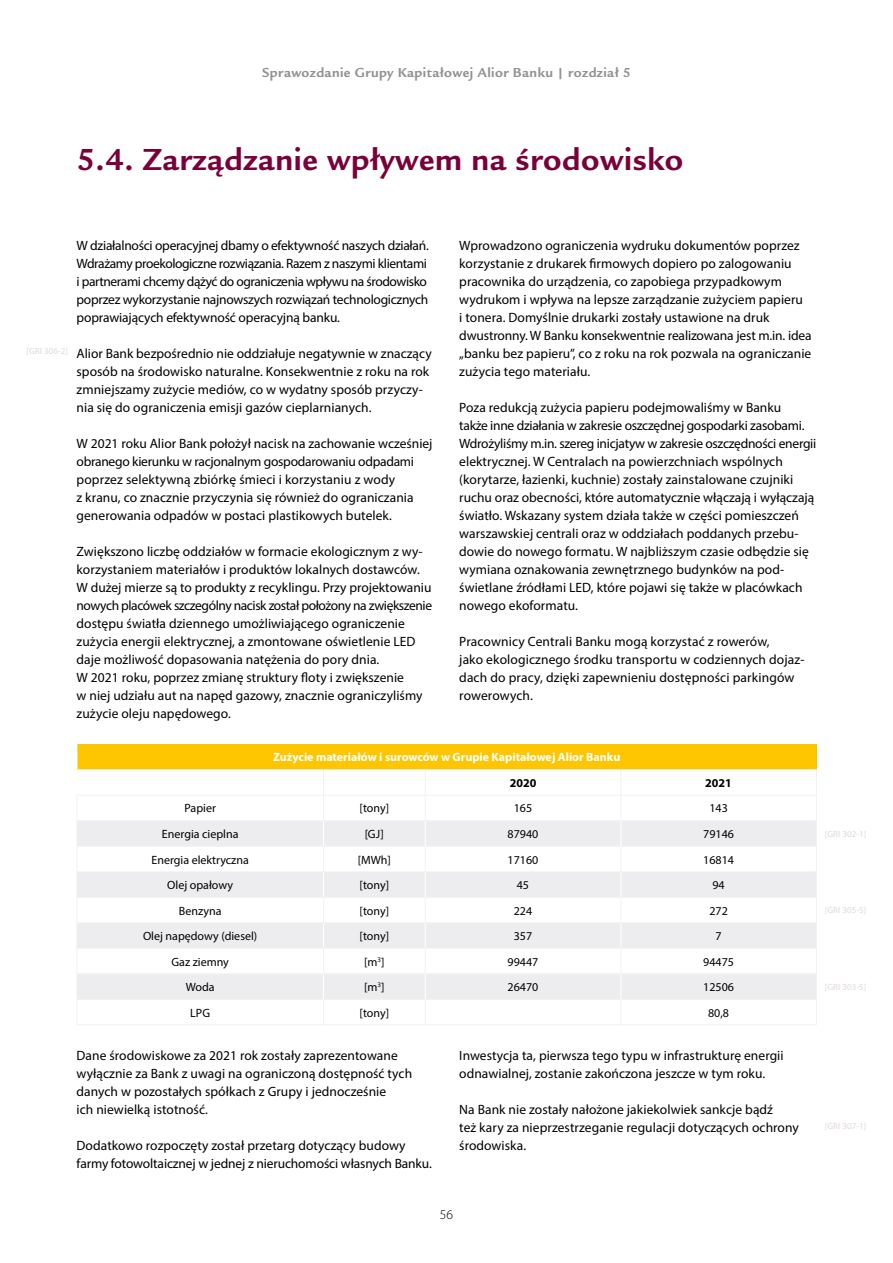
<style>
.page{position:relative;width:893px;height:1263px;background:#fff}
.page>*{position:absolute;margin:0;border:0;box-sizing:border-box;transform-origin:0 0}
.t1{font:700 31.5px "Legacy Sans EFCEOP";letter-spacing:.02em;color:#7a003a}
.t2{font:13.5px/18px "Myriad Pro";letter-spacing:.005em;color:#000}
.t3{font:13.5px/18px "Myriad Pro";letter-spacing:-.02em;color:#000}
.t4{font:700 13.5px "Legacy Sans EFCEOP";letter-spacing:.03em;color:#929292}
.t5{font:300 13.5px "Myriad Pro";color:#000}
.t6{font:12px "Myriad Pro";color:#000}
.t7{font:700 12px "Myriad Pro";color:#fff}
.t8{font:700 12px "Myriad Pro";color:#000}
.t9{font:9px "Myriad Pro";letter-spacing:.005em;color:#e0d9d5}
</style>
<div class="page">
<div style="left:77px;top:744px;width:739px;height:26px;background:#fdc600"></div>
<svg style="left:78px;top:821px;width:738px;height:178px;fill:#ededf0"></svg>
<svg style="left:77px;top:744px;width:1px;height:25px"></svg>
<hr style="left:77px;top:795px;width:247px;height:1px;background:#f4f2f0">
<hr style="left:324px;top:795px;width:101px;height:1px;background:#f4f2f0">
<hr style="left:425px;top:795px;width:196px;height:1px;background:#f4f2f0">
<hr style="left:621px;top:795px;width:196px;height:1px;background:#f4f2f0">
<hr style="left:77px;top:820px;width:247px;height:1px;background:#f4f2f0">
<hr style="left:324px;top:820px;width:101px;height:1px;background:#f4f2f0">
<hr style="left:425px;top:820px;width:196px;height:1px;background:#f4f2f0">
<hr style="left:621px;top:820px;width:196px;height:1px;background:#f4f2f0">
<hr style="left:77px;top:846px;width:247px;height:1px;background:#f4f2f0">
<hr style="left:324px;top:846px;width:101px;height:1px;background:#f4f2f0">
<hr style="left:425px;top:846px;width:196px;height:1px;background:#f4f2f0">
<hr style="left:621px;top:846px;width:196px;height:1px;background:#f4f2f0">
<hr style="left:77px;top:871px;width:247px;height:1px;background:#f4f2f0">
<hr style="left:324px;top:871px;width:101px;height:1px;background:#f4f2f0">
<hr style="left:425px;top:871px;width:196px;height:1px;background:#f4f2f0">
<hr style="left:621px;top:871px;width:196px;height:1px;background:#f4f2f0">
<hr style="left:77px;top:897px;width:247px;height:1px;background:#f4f2f0">
<hr style="left:324px;top:897px;width:101px;height:1px;background:#f4f2f0">
<hr style="left:425px;top:897px;width:196px;height:1px;background:#f4f2f0">
<hr style="left:621px;top:897px;width:196px;height:1px;background:#f4f2f0">
<hr style="left:77px;top:922px;width:247px;height:1px;background:#f4f2f0">
<hr style="left:324px;top:922px;width:101px;height:1px;background:#f4f2f0">
<hr style="left:425px;top:922px;width:196px;height:1px;background:#f4f2f0">
<hr style="left:621px;top:922px;width:196px;height:1px;background:#f4f2f0">
<hr style="left:77px;top:948px;width:247px;height:1px;background:#f4f2f0">
<hr style="left:324px;top:948px;width:101px;height:1px;background:#f4f2f0">
<hr style="left:425px;top:948px;width:196px;height:1px;background:#f4f2f0">
<hr style="left:621px;top:948px;width:196px;height:1px;background:#f4f2f0">
<hr style="left:77px;top:973px;width:247px;height:1px;background:#f4f2f0">
<hr style="left:324px;top:973px;width:101px;height:1px;background:#f4f2f0">
<hr style="left:425px;top:973px;width:196px;height:1px;background:#f4f2f0">
<hr style="left:621px;top:973px;width:196px;height:1px;background:#f4f2f0">
<hr style="left:77px;top:999px;width:247px;height:1px;background:#f4f2f0">
<hr style="left:324px;top:999px;width:101px;height:1px;background:#f4f2f0">
<hr style="left:425px;top:999px;width:196px;height:1px;background:#f4f2f0">
<hr style="left:621px;top:999px;width:196px;height:1px;background:#f4f2f0">
<hr style="left:77px;top:1024px;width:247px;height:1px;background:#f4f2f0">
<hr style="left:324px;top:1024px;width:101px;height:1px;background:#f4f2f0">
<hr style="left:425px;top:1024px;width:196px;height:1px;background:#f4f2f0">
<hr style="left:621px;top:1024px;width:196px;height:1px;background:#f4f2f0">
<hr style="left:77px;top:769px;width:247px;height:1px;background:#f4f2f0">
<hr style="left:324px;top:769px;width:101px;height:1px;background:#f4f2f0">
<hr style="left:425px;top:769px;width:196px;height:1px;background:#f4f2f0">
<hr style="left:621px;top:769px;width:196px;height:1px;background:#f4f2f0">
<svg style="left:77px;top:821px;width:1px;height:178px"></svg>
<svg style="left:816px;top:770px;width:1px;height:254px"></svg>
<svg style="left:323px;top:770px;width:1px;height:254px"></svg>
<svg style="left:425px;top:770px;width:1px;height:254px"></svg>
<svg style="left:620px;top:770px;width:1px;height:229px"></svg>
<p class="t4" style="left:262px;top:64px;width:370px">Sprawozdanie Grupy Kapitałowej Alior Banku | rozdział 5</p>
<h1 class="t1" style="left:77px;top:140px;width:608px">5.4. Zarządzanie wpływem na środowisko</h1>
<p class="t9" style="left:27px;top:346px;width:43px">[GRI 306-2]</p>
<p class="t3" style="left:77px;top:236px;width:354px">W działalności operacyjnej dbamy o efektywność naszych działań.<br>Wdrażamy proekologiczne rozwiązania. Razem z naszymi klientami i partnerami chcemy dążyć do ograniczenia wpływu na środowisko poprzez wykorzystanie najnowszych rozwiązań technologicznych poprawiających efektywność operacyjną banku.</p>
<p class="t2" style="left:77px;top:344px;width:357px">Alior Bank bezpośrednio nie oddziałuje negatywnie w znaczący sposób na środowisko naturalne. Konsekwentnie z roku na rok zmniejszamy zużycie mediów, co w wydatny sposób przyczy&shy;nia się do ograniczenia emisji gazów cieplarnianych.</p>
<p class="t2" style="left:77px;top:434px;width:358px">W 2021 roku Alior Bank położył nacisk na zachowanie wcześniej obranego kierunku w racjonalnym gospodarowaniu odpadami poprzez selektywną zbiórkę śmieci i korzystaniu z wody<br>z kranu, co znacznie przyczynia się również do ograniczania generowania odpadów w postaci plastikowych butelek.</p>
<p class="t2" style="left:77px;top:542px;width:357px">Zwiększono liczbę oddziałów w formacie ekologicznym z wy&shy;korzystaniem materiałów i produktów lokalnych dostawców.<br>W dużej mierze są to produkty z recyklingu. Przy projektowaniu nowych placówek szczególny nacisk został położony na zwiększenie dostępu światła dziennego umożliwiającego ograniczenie zużycia energii elektrycznej, a zmontowane oświetlenie LED daje możliwość dopasowania natężenia do pory dnia.<br>W 2021 roku, poprzez zmianę struktury floty i zwiększenie<br>w niej udziału aut na napęd gazowy, znacznie ograniczyliśmy zużycie oleju napędowego.</p>
<p class="t2" style="left:459px;top:236px;width:354px">Wprowadzono ograniczenia wydruku dokumentów poprzez korzystanie z drukarek firmowych dopiero po zalogowaniu pracownika do urządzenia, co zapobiega przypadkowym wydrukom i wpływa na lepsze zarządzanie zużyciem papieru<br>i tonera. Domyślnie drukarki zostały ustawione na druk dwustronny. W Banku konsekwentnie realizowana jest m.in. idea „banku bez papieru”, co z roku na rok pozwala na ograniczanie zużycia tego materiału.</p>
<p class="t2" style="left:459px;top:398px;width:358px">Poza redukcją zużycia papieru podejmowaliśmy w Banku<br>także inne działania w zakresie oszczędnej gospodarki zasobami.<br>Wdrożyliśmy m.in. szereg inicjatyw w zakresie oszczędności energii elektrycznej. W Centralach na powierzchniach wspólnych (korytarze, łazienki, kuchnie) zostały zainstalowane czujniki ruchu oraz obecności, które automatycznie włączają i wyłączają światło. Wskazany system działa także w części pomieszczeń warszawskiej centrali oraz w oddziałach poddanych przebu&shy;dowie do nowego formatu. W najbliższym czasie odbędzie się wymiana oznakowania zewnętrznego budynków na pod&shy;świetlane źródłami LED, które pojawi się także w placówkach nowego ekoformatu.</p>
<p class="t2" style="left:459px;top:632px;width:347px">Pracownicy Centrali Banku mogą korzystać z rowerów,<br>jako ekologicznego środku transportu w codziennych dojaz&shy;dach do pracy, dzięki zapewnieniu dostępności parkingów rowerowych.</p>
<p class="t7" style="left:273px;top:749px;width:349px">Zużycie materiałów i surowców w Grupie Kapitałowej Alior Banku</p>
<p class="t8" style="left:510px;top:775px;width:28px">2020</p>
<p class="t8" style="left:705px;top:775px;width:28px">2021</p>
<p class="t6" style="left:185px;top:801px;width:33px">Papier</p>
<p class="t6" style="left:360px;top:801px;width:31px">[tony]</p>
<p class="t6" style="left:514px;top:801px;width:20px">165</p>
<p class="t6" style="left:709px;top:801px;width:20px">143</p>
<p class="t6" style="left:162px;top:826px;width:78px">Energia cieplna</p>
<p class="t6" style="left:365px;top:826px;width:21px">[GJ]</p>
<p class="t6" style="left:508px;top:826px;width:32px">87940</p>
<p class="t6" style="left:703px;top:826px;width:32px">79146</p>
<p class="t6" style="left:152px;top:852px;width:99px">Energia elektryczna</p>
<p class="t6" style="left:358px;top:852px;width:35px">[MWh]</p>
<p class="t6" style="left:508px;top:852px;width:32px">17160</p>
<p class="t6" style="left:703px;top:852px;width:32px">16814</p>
<p class="t6" style="left:167px;top:877px;width:67px">Olej opałowy</p>
<p class="t6" style="left:360px;top:877px;width:31px">[tony]</p>
<p class="t6" style="left:517px;top:877px;width:14px">45</p>
<p class="t6" style="left:712px;top:877px;width:14px">94</p>
<p class="t6" style="left:179px;top:903px;width:44px">Benzyna</p>
<p class="t6" style="left:360px;top:903px;width:31px">[tony]</p>
<p class="t6" style="left:514px;top:903px;width:20px">224</p>
<p class="t6" style="left:709px;top:903px;width:20px">272</p>
<p class="t6" style="left:143px;top:929px;width:116px">Olej napędowy (diesel)</p>
<p class="t6" style="left:360px;top:929px;width:31px">[tony]</p>
<p class="t6" style="left:514px;top:929px;width:20px">357</p>
<p class="t6" style="left:715px;top:929px;width:8px">7</p>
<p class="t6" style="left:171px;top:954px;width:59px">Gaz ziemny</p>
<p class="t6" style="left:364px;top:954px;width:22px">[m<sup>3</sup>]</p>
<p class="t6" style="left:508px;top:954px;width:32px">99447</p>
<p class="t6" style="left:703px;top:954px;width:32px">94475</p>
<p class="t6" style="left:186px;top:980px;width:30px">Woda</p>
<p class="t6" style="left:364px;top:980px;width:22px">[m<sup>3</sup>]</p>
<p class="t6" style="left:508px;top:980px;width:32px">26470</p>
<p class="t6" style="left:703px;top:980px;width:32px">12506</p>
<p class="t6" style="left:190px;top:1005px;width:21px">LPG</p>
<p class="t6" style="left:360px;top:1005px;width:31px">[tony]</p>
<p class="t6" style="left:708px;top:1005px;width:22px">80,8</p>
<p class="t2" style="left:77px;top:1046px;width:337px">Dane środowiskowe za 2021 rok zostały zaprezentowane wyłącznie za Bank z uwagi na ograniczoną dostępność tych danych w pozostałych spółkach z Grupy i jednocześnie<br>ich niewielką istotność.</p>
<p class="t2" style="left:77px;top:1136px;width:357px">Dodatkowo rozpoczęty został przetarg dotyczący budowy farmy fotowoltaicznej w jednej z nieruchomości własnych Banku.</p>
<p class="t2" style="left:459px;top:1046px;width:326px">Inwestycja ta, pierwsza tego typu w infrastrukturę energii odnawialnej, zostanie zakończona jeszcze w tym roku.</p>
<p class="t2" style="left:459px;top:1100px;width:341px">Na Bank nie zostały nałożone jakiekolwiek sankcje bądź<br>też kary za nieprzestrzeganie regulacji dotyczących ochrony środowiska.</p>
<p class="t9" style="left:825px;top:828px;width:43px">[GRI 302-1]</p>
<p class="t9" style="left:825px;top:904px;width:43px">[GRI 305-5]</p>
<p class="t9" style="left:825px;top:981px;width:43px">[GRI 303-5]</p>
<p class="t9" style="left:825px;top:1121px;width:43px">[GRI 307-1]</p>
<p class="t5" style="left:440px;top:1206px;width:15px">56</p>
</div>
